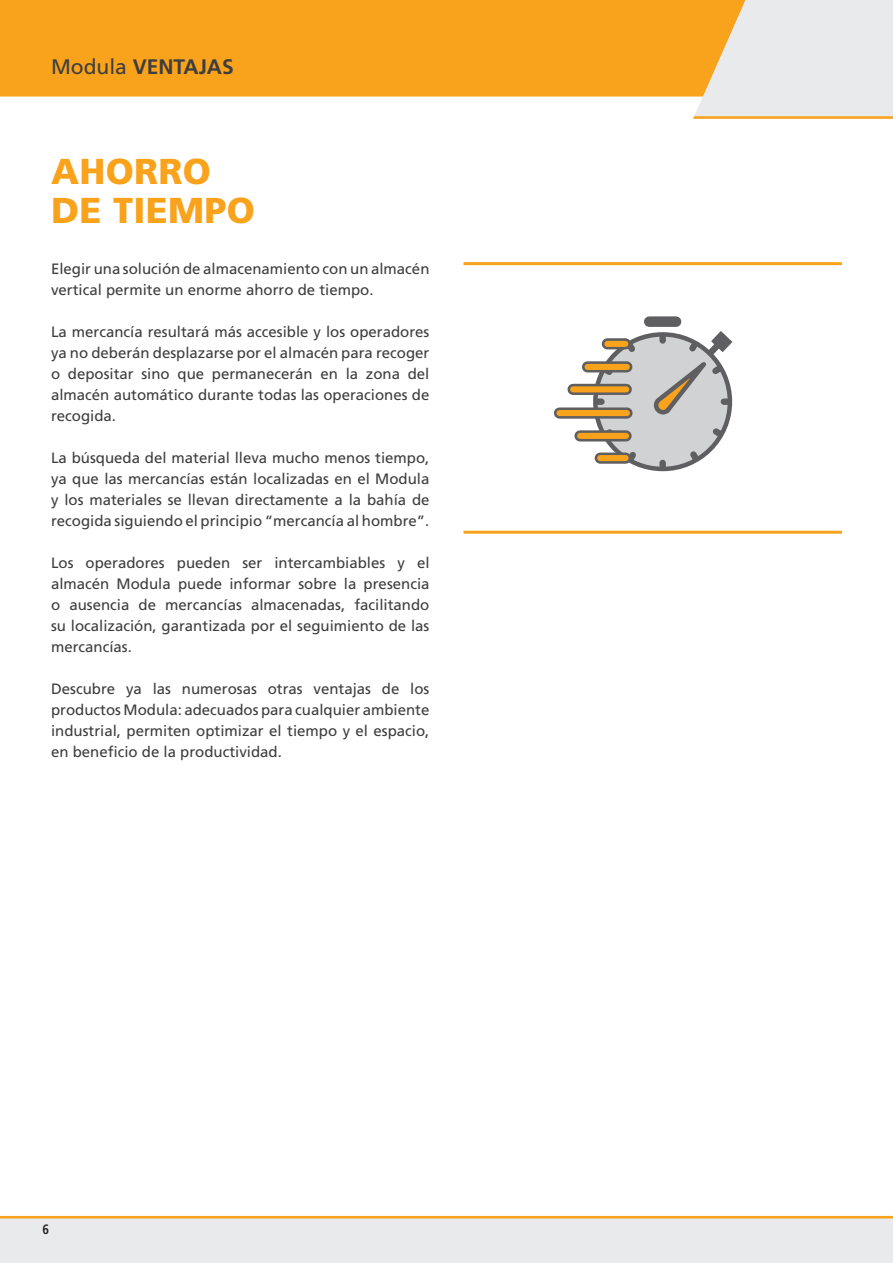
<style>
.page{position:relative;width:893px;height:1263px;background:#fff}
.page>*{position:absolute;margin:0;border:0;box-sizing:border-box;transform-origin:0 0}
.t1{font:900 36px/39px "Frutiger LT Std";letter-spacing:.01em;color:#f9a21c}
.t2{font:700 21px "Frutiger LT Std";color:#3e3e3f}
.t3{font:15px/21px "Frutiger LT Std";color:#3e3e3f;text-align:justify}
.t4{font:700 condensed 13.5px "Frutiger LT Std";color:#231f20;scale:.94 1}
.s1{font-weight:400}
</style>
<div class="page">
<div style="left:0;top:1216px;width:893px;height:47px;background:#e9eaeb"></div>
<div style="left:0;top:0;width:693px;height:97px;background:#f9a21c"></div>
<svg style="left:693px;top:0;width:200px;height:119px;background:#ebdeca"></svg>
<div style="left:595px;top:334px;width:135px;height:135px;background:#d1d2d4;border-radius:50%"></div>
<div style="left:649px;top:316px;width:27px;height:11px;background:#5f5f62"></div>
<svg style="left:597px;top:398px;width:4px;height:7px"></svg>
<svg style="left:597px;top:424px;width:44px;height:44px"></svg>
<svg style="left:597px;top:336px;width:44px;height:45px"></svg>
<svg style="left:652px;top:321px;width:81px;height:146px"></svg>
<svg style="left:587px;top:361px;width:40px;height:11px"></svg>
<svg style="left:573px;top:384px;width:53px;height:11px"></svg>
<svg style="left:559px;top:407px;width:68px;height:12px"></svg>
<svg style="left:580px;top:430px;width:46px;height:11px"></svg>
<svg style="left:600px;top:452px;width:26px;height:12px"></svg>
<svg style="left:607px;top:338px;width:18px;height:11px"></svg>
<div style="left:588px;top:364px;width:39px;height:6px;background:#f9a21c"></div>
<div style="left:573px;top:386px;width:53px;height:6px;background:#f9a21c"></div>
<div style="left:559px;top:410px;width:68px;height:6px;background:#f9a21c"></div>
<div style="left:580px;top:433px;width:46px;height:6px;background:#f9a21c"></div>
<div style="left:600px;top:455px;width:26px;height:6px;background:#f9a21c"></div>
<div style="left:607px;top:341px;width:18px;height:6px;background:#f9a21c"></div>
<hr style="left:463px;top:262px;width:379px;height:3px;background:#f9a21c">
<hr style="left:463px;top:531px;width:379px;height:3px;background:#f9a21c">
<h2 class="t2" style="left:51px;top:54px;width:184px"><span class="s1">Modula</span> VENTAJAS</h2>
<h1 class="t1" style="left:51px;top:152px;width:205px">AHORRO<br>DE TIEMPO</h1>
<p class="t3" style="left:51px;top:258px;width:380px">Elegir una solución de almacenamiento con un almacén vertical permite un enorme ahorro de tiempo.</p>
<p class="t3" style="left:51px;top:321px;width:380px">La mercancía resultará más accesible y los operadores ya no deberán desplazarse por el almacén para recoger o depositar sino que permanecerán en la zona del almacén automático durante todas las operaciones de recogida.</p>
<p class="t3" style="left:51px;top:447px;width:380px">La búsqueda del material lleva mucho menos tiempo, ya que las mercancías están localizadas en el Modula y los materiales se llevan directamente a la bahía de recogida siguiendo el principio “mercancía al hombre”.</p>
<p class="t3" style="left:51px;top:552px;width:380px">Los operadores pueden ser intercambiables y el almacén Modula puede informar sobre la presencia o ausencia de mercancías almacenadas, facilitando su localización, garantizada por el seguimiento de las mercancías.</p>
<p class="t3" style="left:51px;top:678px;width:380px">Descubre ya las numerosas otras ventajas de los productos Modula: adecuados para cualquier ambiente industrial, permiten optimizar el tiempo y el espacio, en beneficio de la productividad.</p>
<p class="t4" style="left:43px;top:1221px;width:9px">6</p>
</div>
